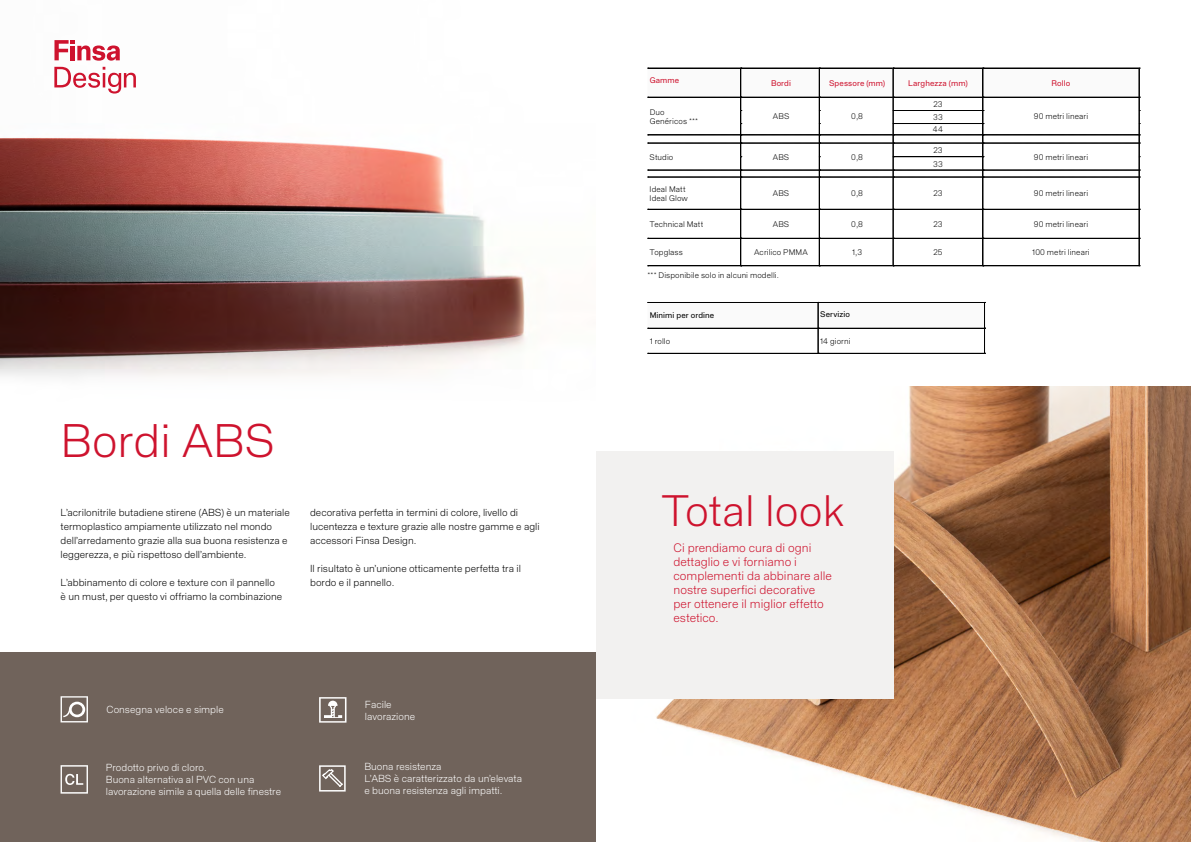
<style>
.page{position:relative;width:1191px;height:842px;background:#fff}
.page>*{position:absolute;margin:0;border:0;box-sizing:border-box;transform-origin:0 0}
.t1{font:300 46px "Staff Grotesk";color:#ce132e}
.t2{font:300 43px "Staff Grotesk";color:#ce132e}
.t3{font:300 12px/14px "Staff Grotesk";color:#ce132e}
.t4{font:300 10px/14px "Staff Grotesk";color:#000}
.t5{font:300 10px/12px "Staff Grotesk";color:#fff}
.t6{font:300 8px/9px "Staff Grotesk";letter-spacing:.01em;color:#000}
.t7{font:8px "Staff Grotesk";letter-spacing:.015em;color:#ce132e}
.t8{font:8px "Staff Grotesk";letter-spacing:.01em;color:#000}
</style>
<div class="page">
<div style="left:0;top:652px;width:595px;height:190px;background:#70635b"></div>
<svg style="left:61px;top:696px;width:27px;height:26px"></svg>
<svg style="left:319px;top:697px;width:27px;height:26px"></svg>
<svg style="left:61px;top:765px;width:27px;height:29px"></svg>
<svg style="left:319px;top:765px;width:27px;height:26px"></svg>
<img style="left:656px;top:386px;width:535px;height:456px">
<img style="left:0;top:66px;width:525px;height:311px">
<div style="left:596px;top:451px;width:297px;height:248px;background:#f2f1f0"></div>
<svg style="left:54px;top:67px;width:82px;height:27px"></svg>
<svg style="left:54px;top:40px;width:66px;height:21px"></svg>
<svg style="left:647px;top:68px;width:493px;height:199px"></svg>
<svg style="left:647px;top:302px;width:338px;height:52px"></svg>
<p class="t7" style="left:649px;top:75px;width:31px">Gamme</p>
<p class="t7" style="left:771px;top:78px;width:21px">Bordi</p>
<p class="t7" style="left:829px;top:78px;width:58px">Spessore (mm)</p>
<p class="t7" style="left:908px;top:78px;width:61px">Larghezza (mm)</p>
<p class="t7" style="left:1051px;top:78px;width:20px">Rollo</p>
<p class="t6" style="left:649px;top:107px;width:50px">Duo<br>Genéricos ***</p>
<p class="t6" style="left:773px;top:112px;width:18px">ABS</p>
<p class="t6" style="left:851px;top:112px;width:13px">0,8</p>
<p class="t6" style="left:933px;top:97px;width:11px;line-height:13.2px">23<br>33</p>
<p class="t6" style="left:1033px;top:112px;width:56px">90 metri lineari</p>
<p class="t6" style="left:933px;top:125px;width:12px">44</p>
<p class="t6" style="left:649px;top:152px;width:25px">Studio</p>
<p class="t6" style="left:773px;top:152px;width:18px">ABS</p>
<p class="t6" style="left:851px;top:152px;width:13px">0,8</p>
<p class="t6" style="left:933px;top:146px;width:11px">23</p>
<p class="t6" style="left:933px;top:159px;width:11px">33</p>
<p class="t6" style="left:1033px;top:152px;width:56px">90 metri lineari</p>
<p class="t6" style="left:649px;top:184px;width:40px">Ideal Matt<br>Ideal Glow</p>
<p class="t6" style="left:773px;top:189px;width:18px">ABS</p>
<p class="t6" style="left:851px;top:189px;width:13px">0,8</p>
<p class="t6" style="left:933px;top:189px;width:11px">23</p>
<p class="t6" style="left:1033px;top:189px;width:56px">90 metri lineari</p>
<p class="t6" style="left:649px;top:219px;width:55px">Technical Matt</p>
<p class="t6" style="left:772px;top:219px;width:18px">ABS</p>
<p class="t6" style="left:851px;top:219px;width:13px">0,8</p>
<p class="t6" style="left:933px;top:219px;width:11px">23</p>
<p class="t6" style="left:1033px;top:219px;width:56px">90 metri lineari</p>
<p class="t6" style="left:649px;top:248px;width:35px">Topglass</p>
<p class="t6" style="left:754px;top:248px;width:55px">Acrilico PMMA</p>
<p class="t6" style="left:852px;top:248px;width:11px">1,3</p>
<p class="t6" style="left:933px;top:248px;width:10px">25</p>
<p class="t6" style="left:1032px;top:248px;width:59px">100 metri lineari</p>
<p class="t6" style="left:647px;top:270px;width:133px">*** Disponibile solo in alcuni modelli.</p>
<p class="t8" style="left:649px;top:311px;width:66px">Minimi per ordine</p>
<p class="t8" style="left:820px;top:309px;width:31px">Servizio</p>
<p class="t6" style="left:649px;top:336px;width:22px">1 rollo</p>
<p class="t6" style="left:820px;top:336px;width:32px">14 giorni</p>
<h1 class="t1" style="left:61px;top:413px;width:215px">Bordi ABS</h1>
<p class="t4" style="left:61px;top:505px;width:231px">L’acrilonitrile butadiene stirene (ABS) è un materiale termoplastico ampiamente utilizzato nel mondo dell’arredamento grazie alla sua buona resistenza e leggerezza, e più rispettoso dell’ambiente.</p>
<p class="t4" style="left:61px;top:575px;width:223px">L’abbinamento di colore e texture con il pannello è un must, per questo vi offriamo la combinazione</p>
<p class="t4" style="left:310px;top:505px;width:231px">decorativa perfetta in termini di colore, livello di lucentezza e texture grazie alle nostre gamme e agli accessori Finsa Design.</p>
<p class="t4" style="left:310px;top:561px;width:212px">Il risultato è un’unione otticamente perfetta tra il bordo e il pannello.</p>
<h2 class="t2" style="left:660px;top:484px;width:185px">Total look</h2>
<p class="t3" style="left:673px;top:541px;width:160px">Ci prendiamo cura di ogni dettaglio e vi forniamo i complementi da abbinare alle nostre superfici decorative per ottenere il miglior effetto estetico.</p>
<p class="t5" style="left:106px;top:704px;width:119px">Consegna veloce e simple</p>
<p class="t5" style="left:365px;top:698px;width:52px">Facile lavorazione</p>
<p class="t5" style="left:106px;top:761px;width:177px">Prodotto privo di cloro.<br>Buona alternativa al PVC con una lavorazione simile a quella delle finestre</p>
<p class="t5" style="left:364px;top:761px;width:159px">Buona resistenza<br>L’ABS è caratterizzato da un’elevata e buona resistenza agli impatti.</p>
</div>
